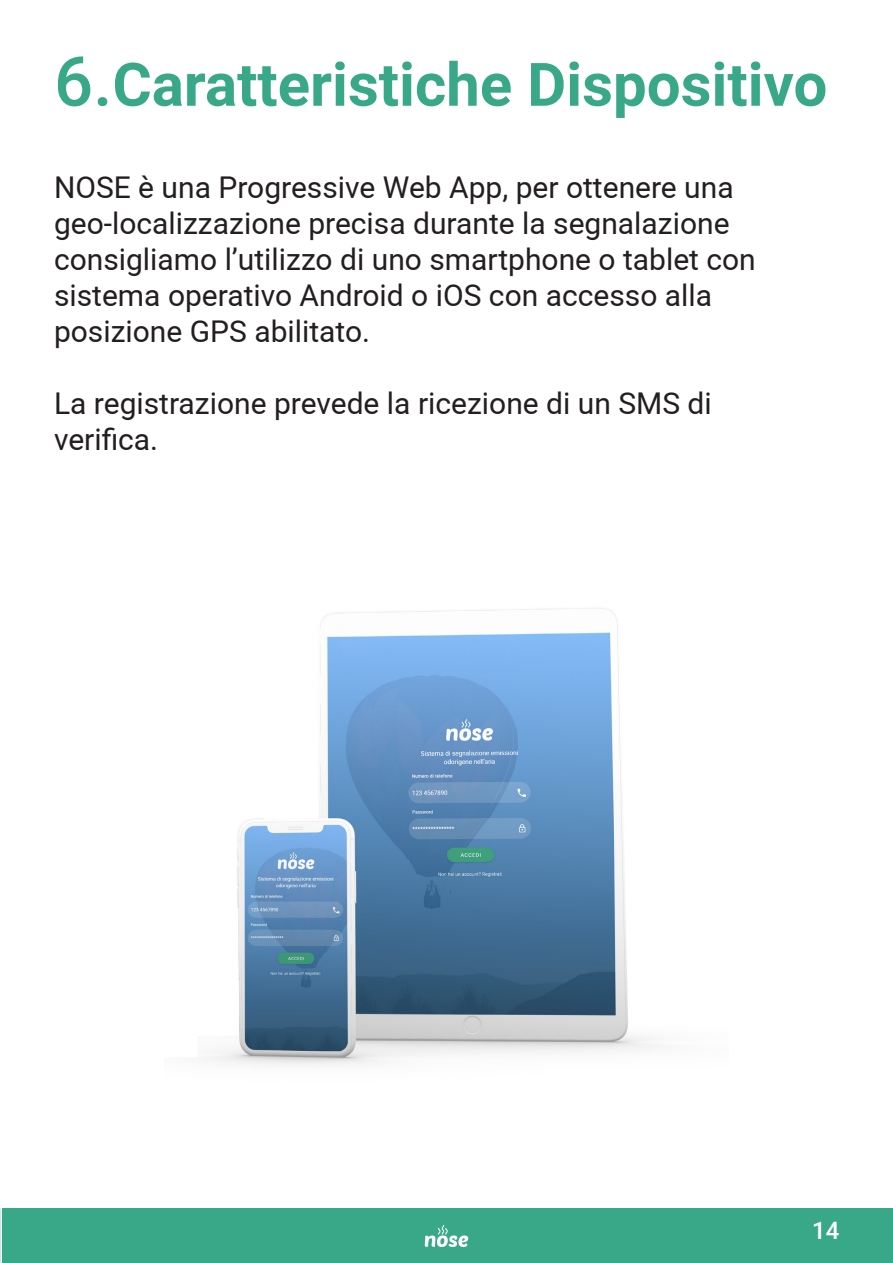
<style>
.page{position:relative;width:893px;height:1263px;background:#fff}
.page>*{position:absolute;margin:0;border:0;box-sizing:border-box;transform-origin:0 0}
.t1{font:700 60px "Roboto";color:#39a888}
.t2{font:30px/36px "Roboto";color:#231f20}
.t3{font:500 24px "Roboto";color:#fff}
.s1{font-weight:500;font-size:69px}
</style>
<div class="page">
<div style="left:2px;top:1209px;width:891px;height:54px;background:#39a888"></div>
<svg style="left:424px;top:1225px;width:45px;height:22px"></svg>
<img style="left:208px;top:608px;width:447px;height:458px">
<p class="t1" style="left:54px;top:42px;width:775px"><span class="s1">6.</span>Caratteristiche Dispositivo</p>
<p class="t2" style="left:54px;top:169px;width:703px">NOSE è una Progressive Web App, per ottenere una geo-localizzazione precisa durante la segnalazione consigliamo l’utilizzo di uno smartphone o tablet con sistema operativo Android o iOS con accesso alla posizione GPS abilitato.</p>
<p class="t2" style="left:54px;top:385px;width:659px">La registrazione prevede la ricezione di un SMS di verifica.</p>
<p class="t3" style="left:812px;top:1213px;width:29px">14</p>
</div>
